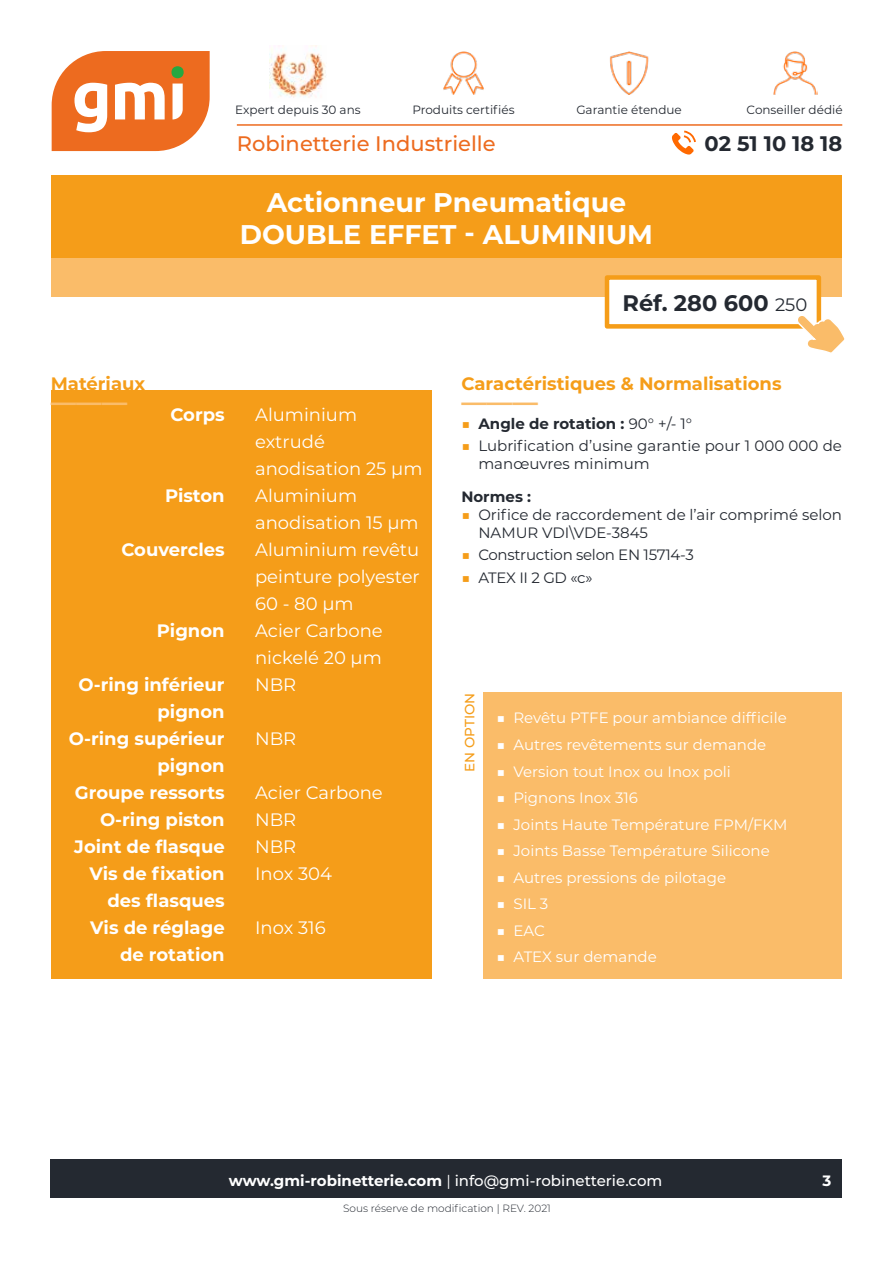
<style>
.page{position:relative;width:893px;height:1263px;background:#fff}
.page>*{position:absolute;margin:0;border:0;box-sizing:border-box;transform-origin:0 0}
.t1{font:700 27px/32.4px "Montserrat";color:#fff;text-align:center}
.t2{font:700 25.5px "Montserrat";color:#fabc69}
.t3{font:700 22.5px "Montserrat";color:#242931}
.t4{font:500 21px "Montserrat";color:#ed6b1f}
.t5{font:700 21px "Montserrat";color:#242931}
.t6{font:700 18px/27px "Montserrat";color:#fff;text-align:right}
.t7{font:18px/27px "Montserrat";color:#fff}
.t8{font:700 18px "Montserrat";color:#f59d19}
.t9{font:15px "Montserrat";color:#fff}
.t10{font:15px/18px "Montserrat";color:#242931}
.t11{font:500 15px "Montserrat";color:#fff}
.t12{font:700 15px "Montserrat";color:#242931}
.t13{font:15px "Montserrat";letter-spacing:-.02em;color:#242931}
.t14{font:700 15px "Montserrat";color:#fff}
.t15{font:500 13.5px "Montserrat";color:#f59d19}
.t16{font:12px "Montserrat";color:#242931}
.t17{font:300 10.5px "Montserrat";color:#242931}
.s1{font-weight:400;font-size:18px}
.s2{font-weight:500;color:#f59d19}
.s3{font-weight:400}
.s4{font-weight:500}
.s5{font-weight:700}
</style>
<div class="page">
<div style="left:52px;top:175px;width:790px;height:83px;background:#f59d19"></div>
<div style="left:52px;top:258px;width:790px;height:39px;background:#fabc69"></div>
<div style="left:605px;top:275px;width:216px;height:54px;background:#fff;border:4px solid #f59d19"></div>
<div style="left:50px;top:1160px;width:792px;height:38px;background:#242931"></div>
<svg style="left:795px;top:313px;width:50px;height:40px"></svg>
<svg style="left:52px;top:51px;width:158px;height:100px"></svg>
<hr style="left:237px;top:124px;width:605px;height:2px;background:#ed6b1f">
<img style="left:443px;top:51px;width:41px;height:44px">
<img style="left:609px;top:51px;width:40px;height:44px">
<img style="left:773px;top:51px;width:44px;height:44px">
<svg style="left:672px;top:131px;width:24px;height:24px"></svg>
<img style="left:270px;top:45px;width:56px;height:53px">
<div style="left:51px;top:391px;width:380px;height:588px;background:#f59d19"></div>
<div style="left:484px;top:693px;width:358px;height:286px;background:#fabc69"></div>
<p class="t16" style="left:235px;top:101px;width:127px">Expert depuis 30 ans</p>
<p class="t16" style="left:412px;top:101px;width:104px">Produits certifiés</p>
<p class="t16" style="left:576px;top:101px;width:107px">Garantie étendue</p>
<p class="t16" style="left:747px;top:101px;width:98px">Conseiller dédié</p>
<h3 class="t4" style="left:237px;top:129px;width:260px">Robinetterie Industrielle</h3>
<h3 class="t5" style="left:705px;top:129px;width:139px">02 51 10 18 18</h3>
<h1 class="t1" style="left:240px;top:185px;width:415px">Actionneur Pneumatique<br>DOUBLE EFFET - ALUMINIUM</h1>
<p class="t8" style="left:51px;top:370px;width:96px">Matériaux</p>
<h2 class="t2" style="left:51px;top:383px;width:78px">――—</h2>
<p class="t6" style="left:170px;top:400px;width:56px">Corps</p>
<p class="t6" style="left:165px;top:481px;width:61px">Piston</p>
<p class="t6" style="left:121px;top:535px;width:105px">Couvercles</p>
<p class="t6" style="left:157px;top:616px;width:69px">Pignon</p>
<p class="t6" style="left:69px;top:670px;width:157px">O-ring inférieur pignon<br>O-ring supérieur pignon<br>Groupe ressorts<br>O-ring piston<br>Joint de flasque<br>Vis de fixation des flasques<br>Vis de réglage de rotation</p>
<p class="t7" style="left:255px;top:400px;width:169px">Aluminium extrudé anodisation 25 µm<br>Aluminium anodisation 15 µm<br>Aluminium revêtu peinture polyester<br>60 - 80 µm<br>Acier Carbone nickelé 20 µm<br>NBR</p>
<p class="t7" style="left:255px;top:724px;width:43px">NBR</p>
<p class="t7" style="left:255px;top:778px;width:129px">Acier Carbone<br>NBR<br>NBR<br>Inox 304</p>
<p class="t7" style="left:255px;top:913px;width:72px">Inox 316</p>
<h3 class="t3" style="left:622px;top:287px;width:186px">Réf. 280 600 <span class="s1">250</span></h3>
<p class="t8" style="left:461px;top:370px;width:322px">Caractéristiques &amp; Normalisations</p>
<h2 class="t2" style="left:461px;top:383px;width:78px">――—</h2>
<p class="t12" style="left:461px;top:413px;width:232px"><span class="s2">■</span> Angle de rotation : <span class="s3">90° +/- 1°</span></p>
<p class="t10" style="left:478px;top:436px;width:365px;text-indent:-17px"><span class="s2">■</span> Lubrification d’usine garantie pour 1 000 000 de manœuvres minimum</p>
<p class="t12" style="left:461px;top:486px;width:71px">Normes :</p>
<p class="t10" style="left:478px;top:505px;width:365px;text-indent:-17px"><span class="s2">■</span> Orifice de raccordement de l’air comprimé selon<br>NAMUR VDI\VDE-3845</p>
<p class="t13" style="left:461px;top:545px;width:234px"><span class="s2">■</span> Construction selon EN 15714-3</p>
<p class="t10" style="left:461px;top:568px;width:133px"><span class="s2">■</span> ATEX II 2 GD «c»</p>
<p class="t15" style="left:460px;top:772px;width:80px;rotate:-90deg">EN OPTION</p>
<p class="t9" style="left:496px;top:708px;width:292px"><span class="s4">■</span> Revêtu PTFE pour ambiance difficile</p>
<p class="t9" style="left:496px;top:734px;width:271px"><span class="s4">■</span> Autres revêtements sur demande</p>
<p class="t9" style="left:496px;top:761px;width:236px"><span class="s4">■</span> Version tout Inox ou Inox poli</p>
<p class="t9" style="left:496px;top:787px;width:143px"><span class="s4">■</span> Pignons Inox 316</p>
<p class="t9" style="left:496px;top:814px;width:293px"><span class="s4">■</span> Joints Haute Température FPM/FKM</p>
<p class="t9" style="left:496px;top:840px;width:275px"><span class="s4">■</span> Joints Basse Température Silicone</p>
<p class="t9" style="left:496px;top:867px;width:231px"><span class="s4">■</span> Autres pressions de pilotage</p>
<p class="t9" style="left:496px;top:893px;width:53px"><span class="s4">■</span> SIL 3</p>
<p class="t9" style="left:496px;top:920px;width:50px"><span class="s4">■</span> EAC</p>
<p class="t9" style="left:496px;top:946px;width:162px"><span class="s4">■</span> ATEX sur demande</p>
<p class="t11" style="left:229px;top:1170px;width:435px"><span class="s5">www.gmi-robinetterie.com</span> <span class="s3">|</span> info@gmi-robinetterie.com</p>
<p class="t14" style="left:822px;top:1170px;width:10px">3</p>
<p class="t17" style="left:343px;top:1201px;width:209px">Sous réserve de modification | REV. 2021</p>
</div>
